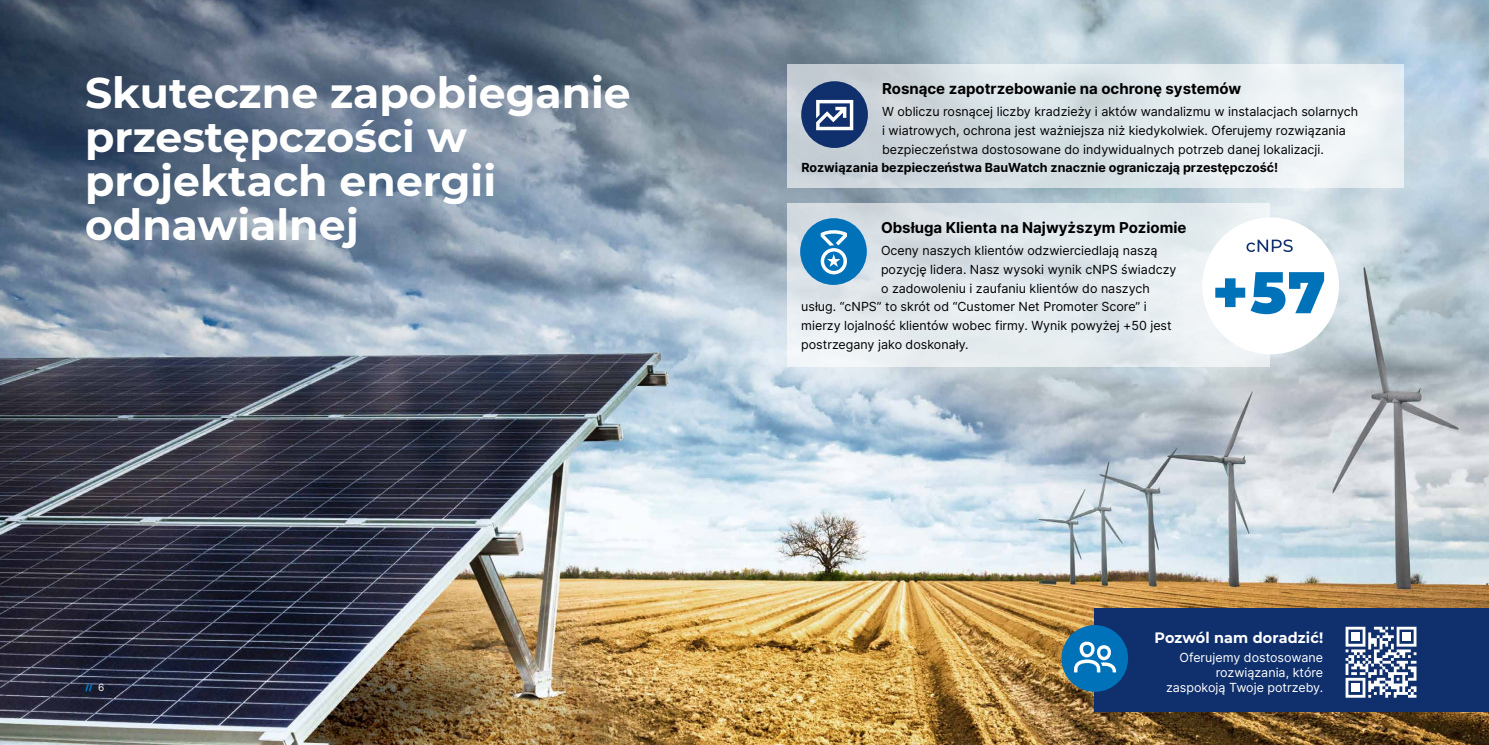
<style>
.page{position:relative;width:1489px;height:745px;background:#fff}
.page>*{position:absolute;margin:0;border:0;box-sizing:border-box;transform-origin:0 0}
.t1{font:700 42.5px/43.8px "Montserrat";color:#fff}
.t2{font:700 15px "Inter";color:#000}
.t3{font:700 15px "Montserrat";letter-spacing:.01em;color:#fff;scale:.96 1}
.t4{font:12.5px/18.8px "Inter";color:#000}
.t5{font:700 12.5px "Inter";color:#000}
.t6{font:12.5px/15px "Inter";color:#fff;text-align:right}
.t7{font:10px "Inter";color:#fff}
</style>
<div class="page">
<img style="left:0;top:0;width:1488px;height:744px">
<svg style="left:787px;top:64px;width:616px;height:124px;background:#dbe3e7"></svg>
<div style="left:801px;top:81px;width:66px;height:67px;background:#0f306d;border-radius:50%"></div>
<svg style="left:816px;top:100px;width:37px;height:30px"></svg>
<div style="left:1094px;top:608px;width:394px;height:103px;background:#0f306d"></div>
<div style="left:1061px;top:624px;width:67px;height:67px;background:#0072ba;border-radius:50%"></div>
<svg style="left:1074px;top:641px;width:42px;height:31px"></svg>
<svg style="left:1345px;top:626px;width:71px;height:71px"></svg>
<svg style="left:787px;top:203px;width:482px;height:163px;background:#e1e8ec"></svg>
<div style="left:800px;top:218px;width:66px;height:67px;background:#0072ba;border-radius:50%"></div>
<svg style="left:820px;top:230px;width:27px;height:44px"></svg>
<div style="left:1202px;top:217px;width:136px;height:137px;background:#fff;border-radius:50%"></div>
<svg style="left:1215px;top:272px;width:108px;height:42px"></svg>
<svg style="left:1246px;top:239px;width:46px;height:13px"></svg>
<svg style="left:85px;top:683px;width:8px;height:7px"></svg>
<h1 class="t1" style="left:85px;top:69px;width:547px">Skuteczne zapobieganie przestępczości w projektach energii odnawialnej</h1>
<p class="t2" style="left:882px;top:77px;width:361px">Rosnące zapotrzebowanie na ochronę systemów</p>
<p class="t4" style="left:882px;top:102px;width:477px">W obliczu rosnącej liczby kradzieży i aktów wandalizmu w instalacjach solarnych i wiatrowych, ochrona jest ważniejsza niż kiedykolwiek. Oferujemy rozwiązania bezpieczeństwa dostosowane do indywidualnych potrzeb danej lokalizacji.</p>
<p class="t5" style="left:801px;top:158px;width:478px">Rozwiązania bezpieczeństwa BauWatch znacznie ograniczają przestępczość!</p>
<p class="t2" style="left:881px;top:216px;width:307px">Obsługa Klienta na Najwyższym Poziomie</p>
<p class="t4" style="left:881px;top:241px;width:278px">Oceny naszych klientów odzwierciedlają naszą</p>
<p class="t4" style="left:881px;top:259px;width:297px">pozycję lidera. Nasz wysoki wynik cNPS świadczy</p>
<p class="t4" style="left:881px;top:278px;width:270px">o zadowoleniu i zaufaniu klientów do naszych</p>
<p class="t4" style="left:801px;top:297px;width:347px">usług. “cNPS” to skrót od “Customer Net Promoter Score” i</p>
<p class="t4" style="left:801px;top:316px;width:372px">mierzy lojalność klientów wobec firmy. Wynik powyżej +50 jest</p>
<p class="t4" style="left:801px;top:334px;width:169px">postrzegany jako doskonały.</p>
<p class="t7" style="left:98px;top:680px;width:8px">6</p>
<p class="t3" style="left:1154px;top:626px;width:177px">Pozwól nam doradzić!</p>
<p class="t6" style="left:1166px;top:649px;width:158px">Oferujemy dostosowane rozwiązania, które zaspokoją Twoje potrzeby.</p>
</div>
